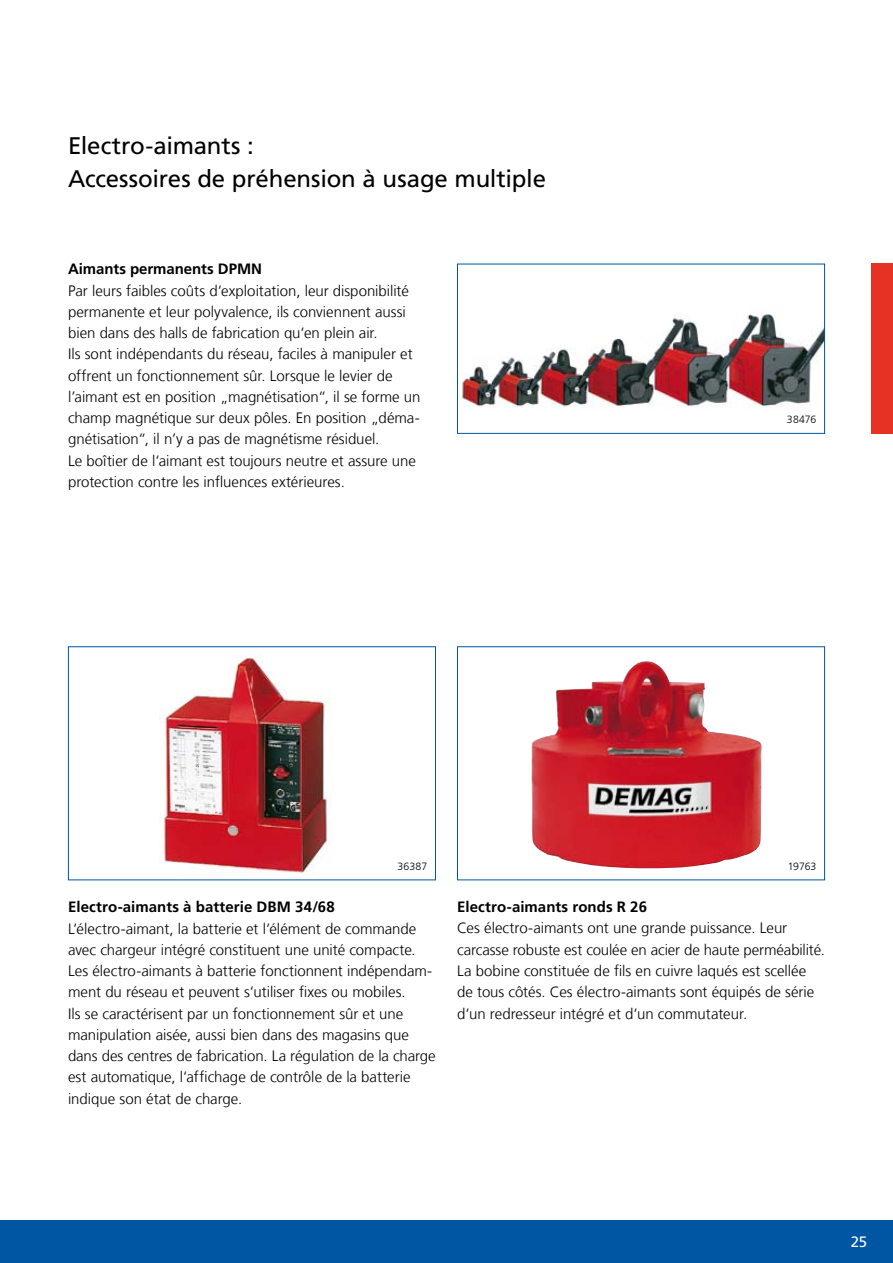
<style>
.page{position:relative;width:893px;height:1263px;background:#fff}
.page>*{position:absolute;margin:0;border:0;box-sizing:border-box;transform-origin:0 0}
.t1{font:24px/33px "Frutiger LT Com";letter-spacing:-.01em;color:#000}
.t2{font:300 15px/21.3px "Frutiger LT Com";color:#000}
.t3{font:700 15px "Frutiger LT Com";letter-spacing:.005em;color:#000}
.t4{font:15px "Frutiger LT Com";color:#fff}
.t5{font:300 10.5px "Frutiger LT Com";letter-spacing:.01em;color:#000}
</style>
<div class="page">
<div style="left:0;top:1220px;width:893px;height:43px;background:#0056a3"></div>
<div style="left:872px;top:264px;width:21px;height:170px;background:#e63225"></div>
<img style="left:461px;top:314px;width:362px;height:94px">
<div style="left:457px;top:264px;width:368px;height:170px;border:1px solid #0056a3"></div>
<img style="left:159px;top:655px;width:172px;height:219px">
<div style="left:68px;top:646px;width:368px;height:234px;border:1px solid #0056a3"></div>
<img style="left:531px;top:661px;width:231px;height:207px">
<div style="left:457px;top:646px;width:368px;height:234px;border:1px solid #0056a3"></div>
<h1 class="t1" style="left:68px;top:129px;width:480px">Electro-aimants :<br>Accessoires de préhension à usage multiple</h1>
<p class="t3" style="left:68px;top:260px;width:196px">Aimants permanents DPMN</p>
<p class="t2" style="left:68px;top:280px;width:354px">Par leurs faibles coûts d‘exploitation, leur disponibilité permanente et leur polyvalence, ils conviennent aussi bien dans des halls de fabrication qu‘en plein air.<br>Ils sont indépendants du réseau, faciles à manipuler et offrent un fonctionnement sûr. Lorsque le levier de l’aimant est en position „magnétisation“, il se forme un champ magnétique sur deux pôles. En position „déma&shy;gnétisation“, il n’y a pas de magnétisme résiduel.<br>Le boîtier de l‘aimant est toujours neutre et assure une protection contre les influences extérieures.</p>
<p class="t5" style="left:787px;top:413px;width:31px">38476</p>
<p class="t5" style="left:398px;top:860px;width:31px">36387</p>
<p class="t5" style="left:788px;top:860px;width:30px">19763</p>
<p class="t3" style="left:68px;top:898px;width:268px">Electro-aimants à batterie DBM 34/68</p>
<p class="t2" style="left:68px;top:918px;width:369px">L‘électro-aimant, la batterie et l‘élément de commande avec chargeur intégré constituent une unité compacte.<br>Les électro-aimants à batterie fonctionnent indépendam&shy;ment du réseau et peuvent s‘utiliser fixes ou mobiles.<br>Ils se caractérisent par un fonctionnement sûr et une manipulation aisée, aussi bien dans des magasins que dans des centres de fabrication. La régulation de la charge est automatique, l‘affichage de contrôle de la batterie indique son état de charge.</p>
<p class="t3" style="left:457px;top:898px;width:191px">Electro-aimants ronds R 26</p>
<p class="t2" style="left:457px;top:918px;width:369px">Ces électro-aimants ont une grande puissance. Leur carcasse robuste est coulée en acier de haute perméabilité.<br>La bobine constituée de fils en cuivre laqués est scellée de tous côtés. Ces électro-aimants sont équipés de série d‘un redresseur intégré et d‘un commutateur.</p>
<p class="t4" style="left:851px;top:1233px;width:18px">25</p>
</div>
